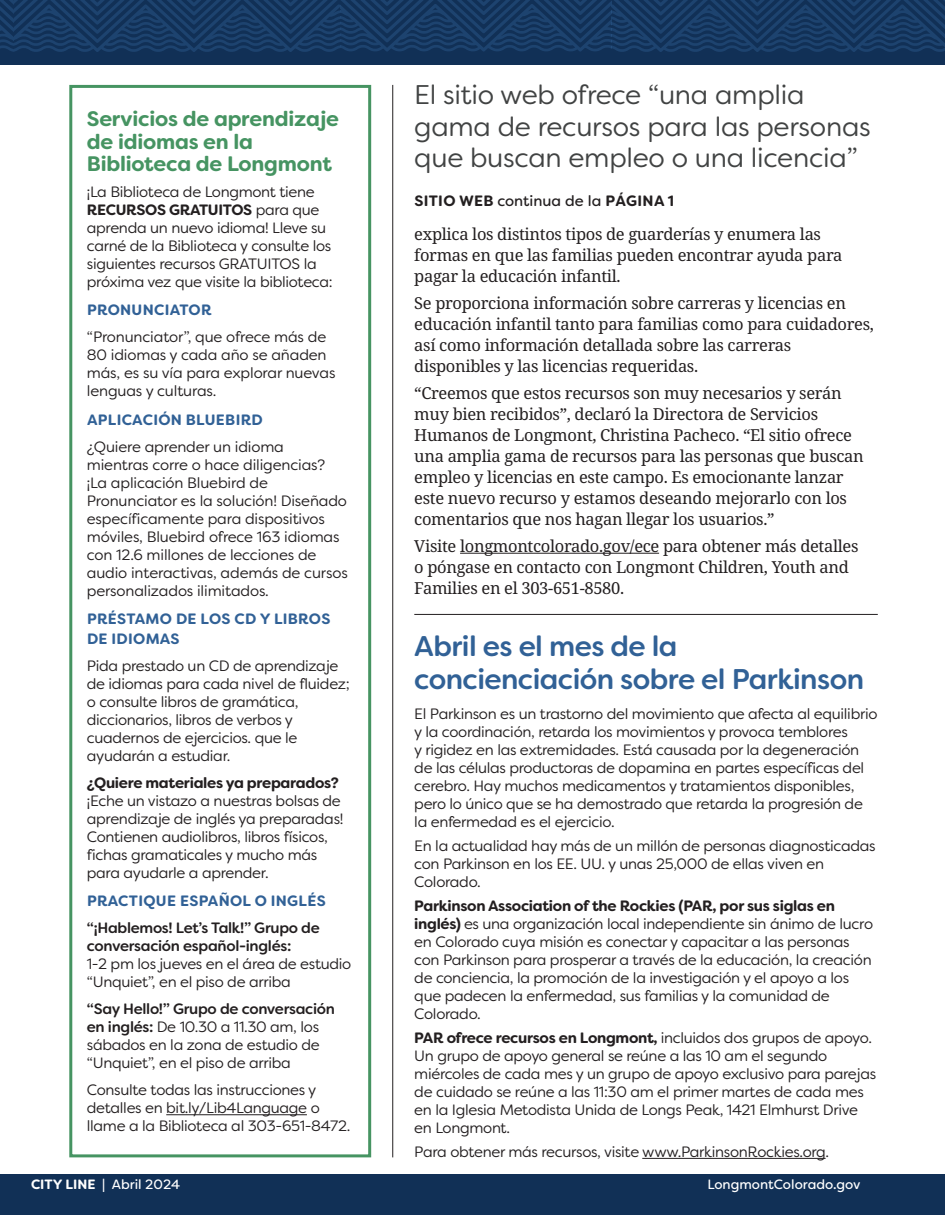
<style>
.page{position:relative;width:945px;height:1215px;background:#fff}
.page>*{position:absolute;margin:0;border:0;box-sizing:border-box;transform-origin:0 0}
.body_copy{font:500 28.5px/33px "Filson Soft";letter-spacing:-.02em;color:#316196}
.body_copy-2{font:27px/31.5px "Filson Soft";letter-spacing:-.01em;color:#414343}
.t1{font:700 21px/22.5px "Filson Soft";letter-spacing:-.01em;color:#469462}
.t2{font:16.5px/21px "Noto Serif";letter-spacing:-.02em;color:#231f20}
.t3{font:15px/18px "Filson Soft";letter-spacing:-.02em;color:#231f20}
.t4{font:700 15px/19.5px "Filson Soft";letter-spacing:.02em;color:#316196}
.t5{font:700 15px "Filson Soft";letter-spacing:.02em;color:#231f20}
.t6{font:13.5px "Filson Soft";color:#fff}
.s1{font-weight:700}
.s2{font-weight:500}
.s3{font-weight:400}
</style>
<div class="page">
<div style="left:69px;top:85px;width:302px;height:1072px;border:3px solid #469462"></div>
<hr style="left:460px;top:553px;width:199px;height:1px;background:#231f20">
<div style="left:14px;top:0;width:931px;height:65px;background:#113056"></div>
<div style="left:0;top:1174px;width:945px;height:41px;background:#113056"></div>
<hr style="left:166px;top:1114px;width:141px;height:1px;background:#231f20">
<div style="left:0;top:0;width:13px;height:65px;background:#113056"></div>
<svg style="left:0;top:0;width:945px;height:52px"></svg>
<hr style="left:392px;top:85px;width:1px;height:1072px;background:#231f20">
<hr style="left:414px;top:614px;width:464px;height:1px;background:#231f20">
<hr style="left:642px;top:1158px;width:184px;height:1px;background:#231f20">
<p class="t1" style="left:87px;top:108px;width:254px">Servicios de aprendizaje de idiomas en la<br>Biblioteca de Longmont</p>
<p class="t3" style="left:87px;top:182px;width:247px">¡La Biblioteca de Longmont tiene <span class="s1">RECURSOS GRATUITOS</span> para que aprenda un nuevo idioma! Lleve su carné de la Biblioteca y consulte los siguientes recursos GRATUITOS la próxima vez que visite la biblioteca:</p>
<p class="t4" style="left:87px;top:300px;width:126px">PRONUNCIATOR</p>
<p class="t3" style="left:87px;top:328px;width:250px">“Pronunciator”, que ofrece más de<br>80 idiomas y cada año se añaden más, es su vía para explorar nuevas lenguas y culturas.</p>
<p class="t4" style="left:87px;top:410px;width:177px">APLICACIÓN BLUEBIRD</p>
<p class="t3" style="left:87px;top:437px;width:262px">¿Quiere aprender un idioma mientras corre o hace diligencias? ¡La aplicación Bluebird de Pronunciator es la solución! Diseñado específicamente para dispositivos móviles, Bluebird ofrece 163 idiomas con 12.6 millones de lecciones de audio interactivas, además de cursos personalizados ilimitados.</p>
<p class="t4" style="left:87px;top:609px;width:245px">PRÉSTAMO DE LOS CD Y LIBROS<br>DE IDIOMAS</p>
<p class="t3" style="left:87px;top:656px;width:265px">Pida prestado un CD de aprendizaje de idiomas para cada nivel de fluidez; o consulte libros de gramática, diccionarios, libros de verbos y cuadernos de ejercicios. que le ayudarán a estudiar.</p>
<p class="t3" style="left:87px;top:773px;width:258px"><span class="s1">¿Quiere materiales ya preparados? </span>¡Eche un vistazo a nuestras bolsas de aprendizaje de inglés ya preparadas!<br>Contienen audiolibros, libros físicos, fichas gramaticales y mucho más para ayudarle a aprender.</p>
<p class="t4" style="left:87px;top:891px;width:240px">PRACTIQUE ESPAÑOL O INGLÉS</p>
<p class="t3" style="left:87px;top:919px;width:266px"><span class="s2">“¡Hablemos! Let’s Talk!” Grupo de conversación español-inglés:<br></span>1-2 pm los jueves en el área de estudio “Unquiet”, en el piso de arriba</p>
<p class="t3" style="left:87px;top:1000px;width:250px"><span class="s2">“Say Hello!” Grupo de conversación en inglés:</span> De 10.30 a 11.30 am, los sábados en la zona de estudio de “Unquiet”, en el piso de arriba</p>
<p class="t3" style="left:87px;top:1081px;width:265px">Consulte todas las instrucciones y detalles en bit.ly/Lib4Language o llame a la Biblioteca al 303-651-8472.</p>
<p class="body_copy-2" style="left:414px;top:79px;width:458px">El sitio web ofrece “una amplia gama de recursos para las personas que buscan empleo o una licencia”</p>
<p class="t5" style="left:414px;top:191px;width:261px">SITIO WEB <span class="s3">continua de la</span> PÁGINA 1</p>
<p class="t2" style="left:414px;top:224px;width:430px">explica los distintos tipos de guarderías y enumera las formas en que las familias pueden encontrar ayuda para pagar la educación infantil.</p>
<p class="t2" style="left:414px;top:293px;width:461px">Se proporciona información sobre carreras y licencias en educación infantil tanto para familias como para cuidadores, así como información detallada sobre las carreras disponibles y las licencias requeridas.</p>
<p class="t2" style="left:414px;top:383px;width:451px">“Creemos que estos recursos son muy necesarios y serán muy bien recibidos”, declaró la Directora de Servicios Humanos de Longmont, Christina Pacheco. “El sitio ofrece una amplia gama de recursos para las personas que buscan empleo y licencias en este campo. Es emocionante lanzar este nuevo recurso y estamos deseando mejorarlo con los comentarios que nos hagan llegar los usuarios.”</p>
<p class="t2" style="left:414px;top:536px;width:446px">Visite longmontcolorado.gov/ece para obtener más detalles o póngase en contacto con Longmont Children, Youth and<br>Families en el 303-651-8580.</p>
<p class="body_copy" style="left:414px;top:629px;width:451px">Abril es el mes de la concienciación sobre el Parkinson</p>
<p class="t3" style="left:414px;top:705px;width:465px">El Parkinson es un trastorno del movimiento que afecta al equilibrio y la coordinación, retarda los movimientos y provoca temblores<br>y rigidez en las extremidades. Está causada por la degeneración de las células productoras de dopamina en partes específicas del cerebro. Hay muchos medicamentos y tratamientos disponibles, pero lo único que se ha demostrado que retarda la progresión de la enfermedad es el ejercicio.</p>
<p class="t3" style="left:414px;top:837px;width:463px">En la actualidad hay más de un millón de personas diagnosticadas con Parkinson en los EE. UU. y unas 25,000 de ellas viven en<br>Colorado.</p>
<p class="t3" style="left:414px;top:897px;width:460px"><span class="s1">Parkinson Association of the Rockies (PAR, por sus siglas en inglés)</span> es una organización local independiente sin ánimo de lucro en Colorado cuya misión es conectar y capacitar a las personas con Parkinson para prosperar a través de la educación, la creación de conciencia, la promoción de la investigación y el apoyo a los que padecen la enfermedad, sus familias y la comunidad de Colorado.</p>
<p class="t3" style="left:414px;top:1029px;width:463px"><span class="s1">PAR ofrece recursos en Longmont,</span> incluidos dos grupos de apoyo.<br>Un grupo de apoyo general se reúne a las 10 am el segundo miércoles de cada mes y un grupo de apoyo exclusivo para parejas de cuidado se reúne a las 11:30 am el primer martes de cada mes en la Iglesia Metodista Unida de Longs Peak, 1421 Elmhurst Drive en Longmont.</p>
<p class="t3" style="left:414px;top:1143px;width:416px">Para obtener más recursos, visite www.ParkinsonRockies.org.</p>
<p class="t6" style="left:31px;top:1175px;width:151px"><span class="s1">CITY LINE</span> | Abril 2024</p>
<p class="t6" style="left:707px;top:1175px;width:155px">LongmontColorado.gov</p>
</div>
